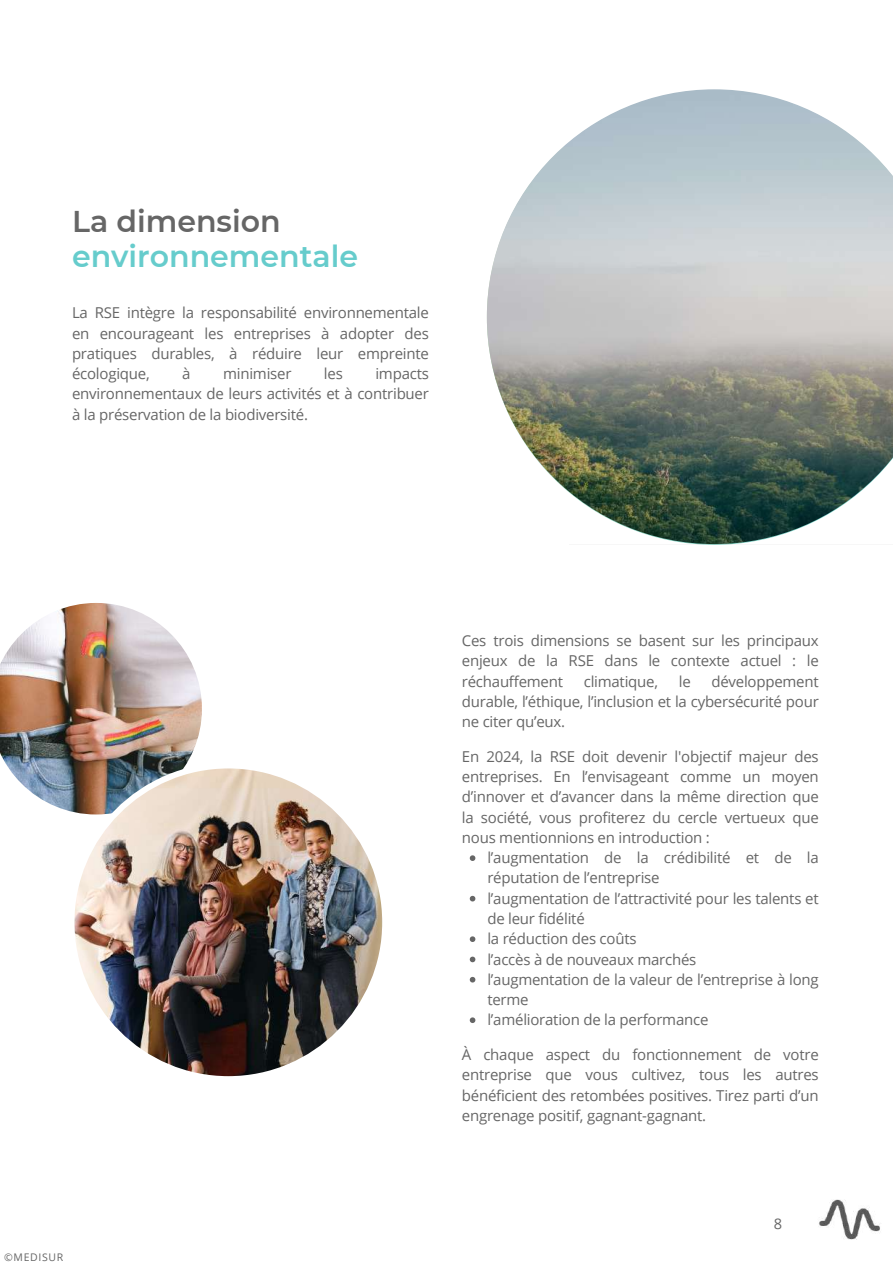
<style>
.page{position:relative;width:893px;height:1264px;background:#fff}
.page>*{position:absolute;margin:0;border:0;box-sizing:border-box;transform-origin:0 0}
.t1{font:600 30px "Montserrat";color:#6cc}
.t2{font:600 30px "Montserrat";color:#666}
.t3{font:15px/20.2px "Open Sans";letter-spacing:-.015em;color:#666;text-align:justify}
.t4{font:14.7px "Open Sans";color:#666}
.t5{font:10.5px "Open Sans";letter-spacing:.06em;color:#666}
</style>
<div class="page">
<img style="left:819px;top:1199px;width:61px;height:41px">
<svg style="left:469px;top:855px;width:6px;height:6px"></svg>
<svg style="left:469px;top:895px;width:6px;height:6px"></svg>
<svg style="left:469px;top:936px;width:6px;height:6px"></svg>
<svg style="left:469px;top:956px;width:6px;height:6px"></svg>
<svg style="left:469px;top:976px;width:6px;height:6px"></svg>
<svg style="left:469px;top:1017px;width:6px;height:6px"></svg>
<img style="left:487px;top:89px;width:405px;height:455px">
<img style="left:0;top:603px;width:202px;height:208px">
<img style="left:69px;top:762px;width:314px;height:315px">
<h1 class="t2" style="left:72px;top:203px;width:210px">La dimension</h1>
<h1 class="t1" style="left:72px;top:238px;width:287px">environnementale</h1>
<p class="t3" style="left:72px;top:302px;width:358px">La RSE intègre la responsabilité environnementale en encourageant les entreprises à adopter des pratiques durables, à réduire leur empreinte écologique,</p>
<p class="t3" style="left:182px;top:363px;width:10px">à</p>
<p class="t3" style="left:223px;top:363px;width:70px">minimiser</p>
<p class="t3" style="left:324px;top:363px;width:20px">les</p>
<p class="t3" style="left:72px;top:363px;width:358px;text-indent:303px">impacts environnementaux de leurs activités et à contribuer à la préservation de la biodiversité.</p>
<p class="t5" style="left:4px;top:1249px;width:60px">©MEDISUR</p>
<p class="t3" style="left:462px;top:630px;width:358px">Ces trois dimensions se basent sur les principaux enjeux de la RSE dans le contexte actuel : le réchauffement</p>
<p class="t3" style="left:462px;top:670px;width:358px;text-indent:249px">développement durable, l’éthique, l’inclusion et la cybersécurité pour ne citer qu’eux.</p>
<p class="t3" style="left:462px;top:746px;width:358px">En 2024, la RSE doit devenir l'objectif majeur des entreprises. En l’envisageant comme un moyen d’innover et d’avancer dans la même direction que la société, vous profiterez du cercle vertueux que nous mentionnions en introduction :</p>
<p class="t3" style="left:487px;top:847px;width:333px;text-align:left">l’augmentation de la crédibilité et de la réputation de l’entreprise<br>l’augmentation de l’attractivité pour les talents et de leur fidélité<br>la réduction des coûts<br>l’accès à de nouveaux marchés<br>l’augmentation de la valeur de l’entreprise à long terme<br>l’amélioration de la performance</p>
<p class="t3" style="left:462px;top:1044px;width:358px">À chaque aspect du fonctionnement de votre entreprise que vous cultivez, tous les autres bénéficient des retombées positives. Tirez parti d’un engrenage positif, gagnant-gagnant.</p>
<p class="t3" style="left:583px;top:670px;width:76px">climatique,</p>
<p class="t3" style="left:678px;top:670px;width:13px">le</p>
<p class="t4" style="left:773px;top:1213px;width:10px">8</p>
</div>
